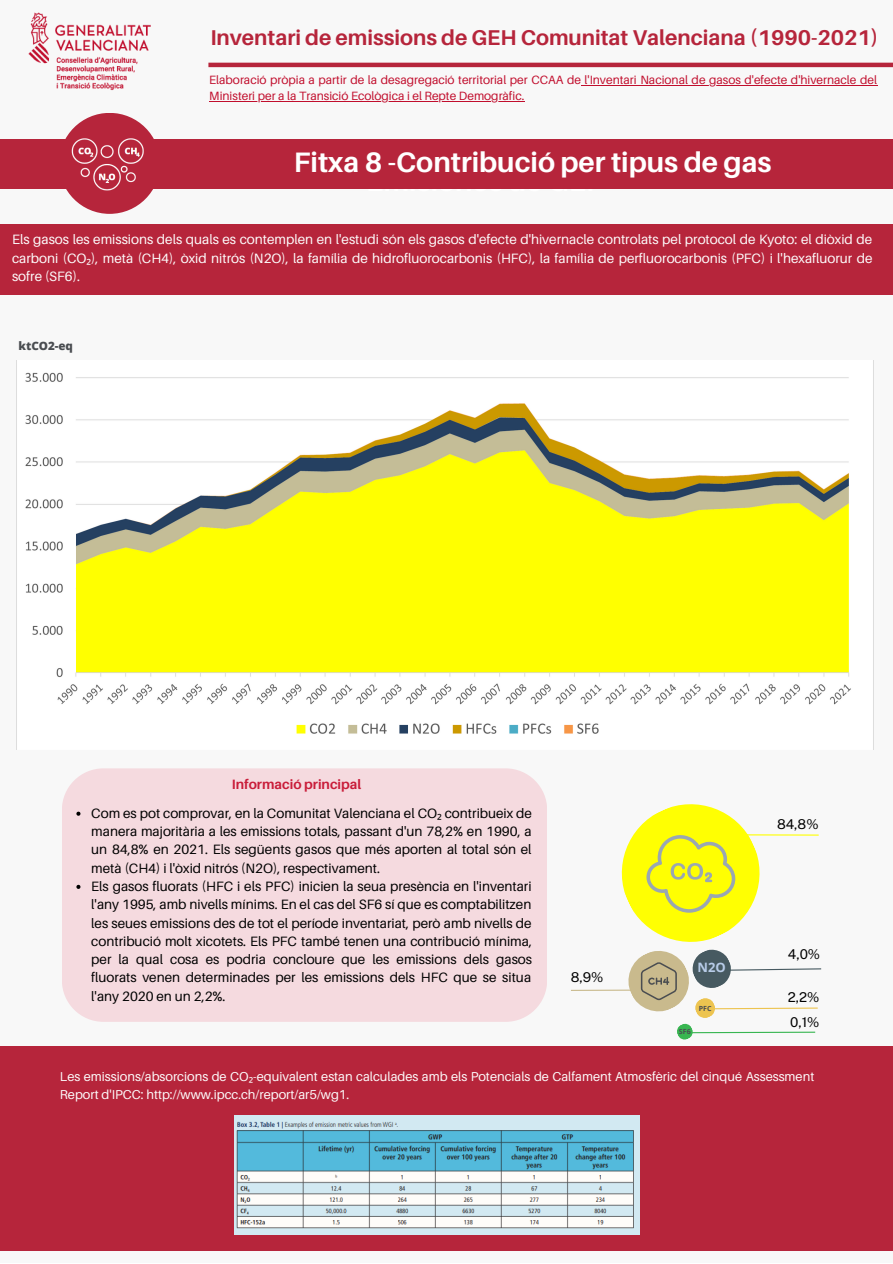
<style>
.page{position:relative;width:893px;height:1264px;background:#fff}
.page>*{position:absolute;margin:0;border:0;box-sizing:border-box;transform-origin:0 0}
.t1{font:700 28.2px "Aileron";color:#fff}
.t2{font:700 21.45px "Aileron";color:#b6253b}
.t3{font:13.5px/18.3px "Aileron";color:#000;text-align:justify}
.t4{font:13.5px/18.3px "Aileron";color:#fdfbfb;text-align:justify}
.t5{font:13.5px "Public Sans";color:#000}
.t6{font:700 13.5px "Aileron";color:#c91d3a}
.t7{font:700 13.05px "Open Sans";color:#b8cce8}
.t8{font:12.9px/17.4px "Aileron";color:#fdfbfb}
.t9{font:12px/16px "Aileron";color:#c10e2d}
.t10{font:800 11.55px "Open Sans";color:#4a4d51}
.t11{font:700 7.05px "Open Sans";color:#4a4d51}
.s1{font-family:"Noto Sans"}
</style>
<div class="page">
<div style="left:0;top:0;width:892px;height:1262px;background:#f8f8f8"></div>
<div style="left:62px;top:768px;width:485px;height:253px;background:#f5dadf;border-radius:42px"></div>
<div style="left:0;top:1046px;width:892px;height:205px;background:#b6253b"></div>
<div style="left:0;top:224px;width:892px;height:70px;background:#b6253b"></div>
<svg style="left:76px;top:811px;width:4px;height:4px"></svg>
<svg style="left:76px;top:884px;width:4px;height:4px"></svg>
<hr style="left:571px;top:989px;width:87px;height:1px;background:#c9ba8d">
<svg style="left:612px;top:804px;width:210px;height:236px"></svg>
<img style="left:235px;top:1115px;width:404px;height:118px">
<img style="left:28px;top:12px;width:123px;height:79px">
<div style="left:0;top:139px;width:892px;height:49px;background:#b6253b"></div>
<div style="left:59px;top:113px;width:101px;height:101px;background:#b6253b;border-radius:50%"></div>
<img style="left:72px;top:138px;width:72px;height:53px">
<img style="left:16px;top:360px;width:835px;height:389px">
<hr style="left:208px;top:63px;width:684px;height:4px;background:#b6253b">
<hr style="left:581px;top:85px;width:296px;height:1px;background:#c10e2d">
<hr style="left:209px;top:101px;width:315px;height:1px;background:#c10e2d">
<p class="t2" style="left:210px;top:24px;width:669px">Inventari de emissions de GEH Comunitat Valenciana (1990-2021)</p>
<p class="t9" style="left:209px;top:72px;width:669px">Elaboració pròpia a partir de la desagregació territorial per CCAA de l'Inventari Nacional de gasos d'efecte d'hivernacle del<br>Ministeri per a la Transició Ecològica i el Repte Demogràfic.</p>
<p class="t1" style="left:294px;top:145px;width:479px">Fitxa 8 -Contribució per tipus de gas</p>
<p class="t4" style="left:12px;top:230px;width:861px">Els gasos les emissions dels quals es contemplen en l'estudi són els gasos d'efecte d'hivernacle controlats pel protocol de Kyoto: el diòxid de carboni (CO<span class="s1">₂</span>), metà (CH4), òxid nitrós (N2O), la família de hidrofluorocarbonis (HFC), la família de perfluorocarbonis (PFC) i l'hexafluorur de sofre (SF6).</p>
<p class="t10" style="left:18px;top:337px;width:56px">ktCO2-eq</p>
<p class="t6" style="left:232px;top:776px;width:131px">Informació principal</p>
<p class="t3" style="left:91px;top:803px;width:442px">Com es pot comprovar, en la Comunitat Valenciana el CO<span class="s1">₂</span> contribueix de manera majoritària a les emissions totals, passant d'un 78,2% en 1990, a un 84,8% en 2021. Els següents gasos que més aporten al total són el metà (CH4) i l'òxid nitrós (N2O), respectivament.</p>
<p class="t3" style="left:91px;top:876px;width:442px">Els gasos fluorats (HFC i els PFC) inicien la seua presència en l'inventari l'any 1995, amb nivells mínims. En el cas del SF6 sí que es comptabilitzen les seues emissions des de tot el període inventariat, però amb nivells de contribució molt xicotets. Els PFC també tenen una contribució mínima, per la qual cosa es podria concloure que les emissions dels gasos fluorats venen determinades per les emissions dels HFC que se situa l'any 2020 en un 2,2%.</p>
<p class="t5" style="left:570px;top:969px;width:34px">8,9%</p>
<p class="t11" style="left:679px;top:1026px;width:13px">SF6</p>
<p class="t7" style="left:697px;top:958px;width:30px">N2O</p>
<p class="t11" style="left:698px;top:1003px;width:14px">PFC</p>
<p class="t5" style="left:777px;top:816px;width:43px">84,8%</p>
<p class="t5" style="left:787px;top:946px;width:34px">4,0%</p>
<p class="t5" style="left:787px;top:989px;width:33px">2,2%</p>
<p class="t5" style="left:790px;top:1014px;width:31px">0,1%</p>
<p class="t8" style="left:60px;top:1067px;width:755px">Les emissions/absorcions de CO<span class="s1">₂</span>-equivalent estan calculades amb els Potencials de Calfament Atmosfèric del cinqué Assessment<br>Report d'IPCC: http://www.ipcc.ch/report/ar5/wg1.</p>
</div>
